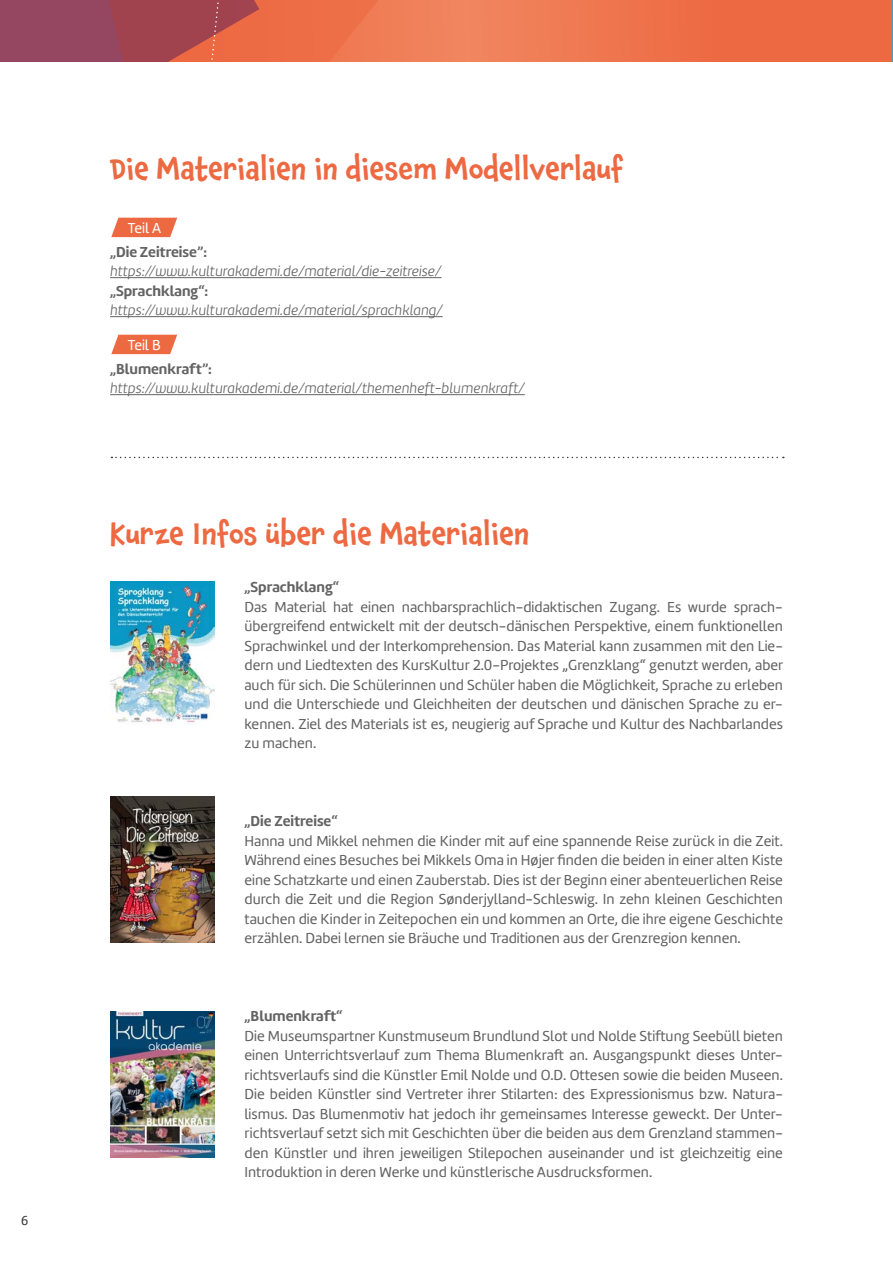
<style>
.page{position:relative;width:893px;height:1263px;background:#fff}
.page>*{position:absolute;margin:0;border:0;box-sizing:border-box;transform-origin:0 0}
.t1{font:500 30px "Chaloops";color:#ed6942}
.t2{font:15px/19.5px "Marine";color:#646363;text-align:justify}
.t3{font:italic 300 15px "Marine";color:#646363}
.t4{font:700 15px "Marine";color:#646363}
.t5{font:15px "Marine";color:#fff}
.t6{font:13.5px "Marine";color:#3c3c3b}
</style>
<div class="page">
<hr style="left:110px;top:277px;width:332px;height:1px;background:#646363">
<hr style="left:110px;top:316px;width:333px;height:1px;background:#646363">
<hr style="left:110px;top:394px;width:415px;height:1px;background:#646363">
<svg style="left:111px;top:218px;width:66px;height:19px"></svg>
<svg style="left:111px;top:335px;width:66px;height:19px"></svg>
<img style="left:111px;top:1011px;width:103px;height:147px">
<svg style="left:111px;top:457px;width:673px;height:1px"></svg>
<img style="left:111px;top:581px;width:103px;height:142px">
<svg style="left:430px;top:0;width:462px;height:61px;background:#ee734c"></svg>
<svg style="left:0;top:0;width:430px;height:61px;background:#c35b52"></svg>
<hr style="left:892px;top:0;width:1px;height:61px;background:#439fbf">
<img style="left:111px;top:796px;width:103px;height:147px">
<p class="t6" style="left:21px;top:1212px;width:9px">6</p>
<h1 class="t1" style="left:110px;top:146px;width:515px">Die Materialien in diesem Modellverlauf</h1>
<p class="t5" style="left:128px;top:218px;width:35px">Teil A</p>
<p class="t4" style="left:110px;top:242px;width:99px">„Die Zeitreise”:</p>
<p class="t3" style="left:110px;top:262px;width:333px">https://www.kulturakademi.de/material/die-zeitreise/</p>
<p class="t4" style="left:110px;top:281px;width:100px">„Sprachklang“:</p>
<p class="t3" style="left:110px;top:301px;width:334px">https://www.kulturakademi.de/material/sprachklang/</p>
<p class="t5" style="left:128px;top:335px;width:35px">Teil B</p>
<p class="t4" style="left:110px;top:359px;width:103px">„Blumenkraft”:</p>
<p class="t3" style="left:110px;top:379px;width:416px">https://www.kulturakademi.de/material/themenheft-blumenkraft/</p>
<h1 class="t1" style="left:110px;top:511px;width:421px">Kurze Infos über die Materialien</h1>
<p class="t4" style="left:244px;top:577px;width:96px">„Sprachklang“</p>
<p class="t2" style="left:244px;top:597px;width:540px">Das Material hat einen nachbarsprachlich-didaktischen Zugang. Es wurde sprach&shy;übergreifend entwickelt mit der deutsch-dänischen Perspektive, einem funktionellen Sprachwinkel und der Interkomprehension. Das Material kann zusammen mit den Lie&shy;dern und Liedtexten des KursKultur 2.0-Projektes „Grenzklang“ genutzt werden, aber auch für sich. Die Schülerinnen und Schüler haben die Möglichkeit, Sprache zu erleben und die Unterschiede und Gleichheiten der deutschen und dänischen Sprache zu er&shy;kennen. Ziel des Materials ist es, neugierig auf Sprache und Kultur des Nachbarlandes zu machen.</p>
<p class="t4" style="left:244px;top:811px;width:95px">„Die Zeitreise“</p>
<p class="t2" style="left:244px;top:831px;width:540px">Hanna und Mikkel nehmen die Kinder mit auf eine spannende Reise zurück in die Zeit.<br>Während eines Besuches bei Mikkels Oma in Højer finden die beiden in einer alten Kiste eine Schatzkarte und einen Zauberstab. Dies ist der Beginn einer abenteuerlichen Reise durch die Zeit und die Region Sønderjylland-Schleswig. In zehn kleinen Geschichten tauchen die Kinder in Zeitepochen ein und kommen an Orte, die ihre eigene Geschichte erzählen. Dabei lernen sie Bräuche und Traditionen aus der Grenzregion kennen.</p>
<p class="t4" style="left:244px;top:1006px;width:99px">„Blumenkraft“</p>
<p class="t2" style="left:244px;top:1026px;width:540px">Die Museumspartner Kunstmuseum Brundlund Slot und Nolde Stiftung Seebüll bieten einen Unterrichtsverlauf zum Thema Blumenkraft an. Ausgangspunkt dieses Unter&shy;richtsverlaufs sind die Künstler Emil Nolde und O.D. Ottesen sowie die beiden Museen.<br>Die beiden Künstler sind Vertreter ihrer Stilarten: des Expressionismus bzw. Natura&shy;lismus. Das Blumenmotiv hat jedoch ihr gemeinsames Interesse geweckt. Der Unter&shy;richtsverlauf setzt sich mit Geschichten über die beiden aus dem Grenzland stammen&shy;den Künstler und ihren jeweiligen Stilepochen auseinander und ist gleichzeitig eine Introduktion in deren Werke und künstlerische Ausdrucksformen.</p>
</div>
